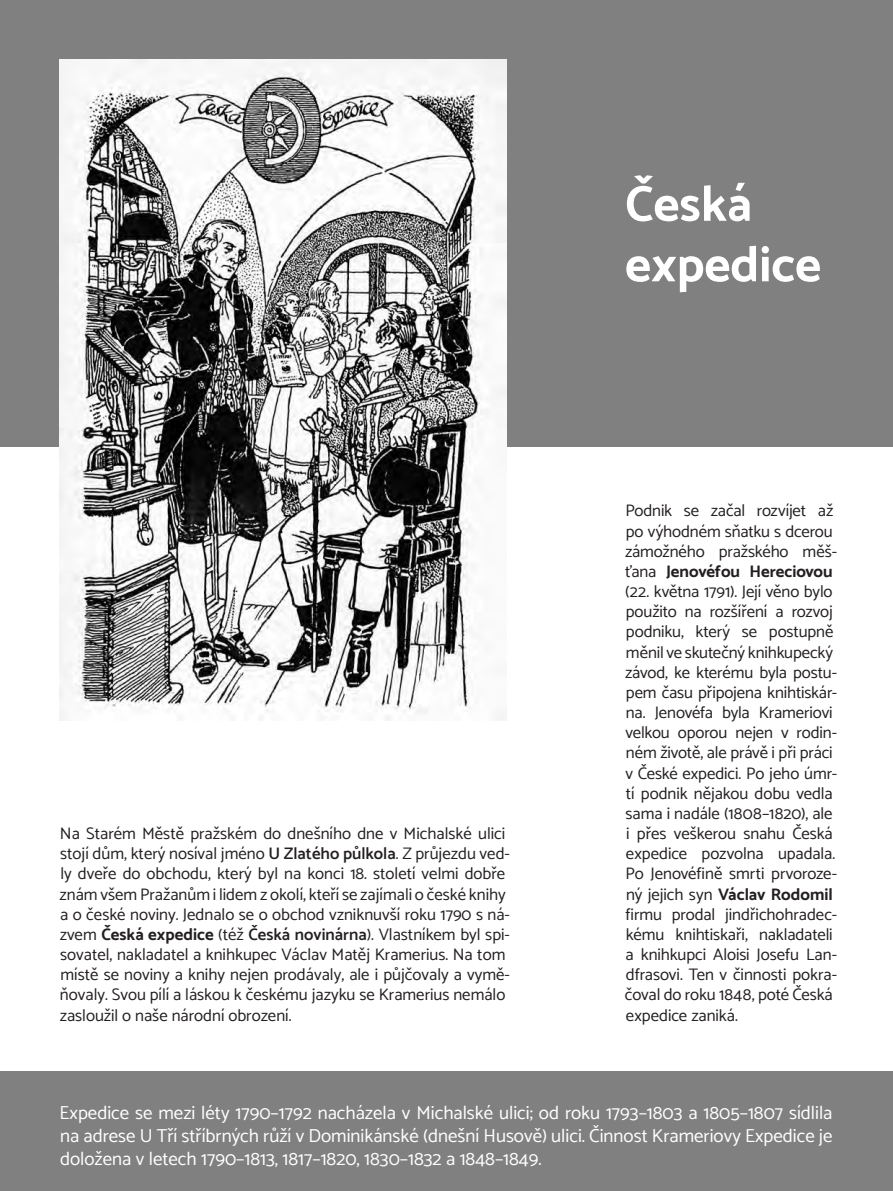
<style>
.page{position:relative;width:893px;height:1191px;background:#fff}
.page>*{position:absolute;margin:0;border:0;box-sizing:border-box;transform-origin:0 0}
.t1{font:700 50.4px/60.4px "Catamaran";color:#fff}
.t2{font:18.9px/22.6px "Catamaran";color:#fff;text-align:justify}
.t3{font:16.8px/20.1px "Catamaran";color:#231f20}
.s1{font-weight:600}
.s2{font-weight:700}
</style>
<div class="page">
<div style="left:0;top:0;width:893px;height:446px;background:#808080"></div>
<div style="left:0;top:1072px;width:893px;height:119px;background:#808080"></div>
<img style="left:60px;top:60px;width:446px;height:661px">
<p class="t3" style="left:60px;top:823px;width:452px">Na Starém Městě pražském do dnešního dne v Michalské ulici stojí dům, který nosíval jméno <span class="s1">U Zlatého půlkola</span>. Z průjezdu ved&shy;ly dveře do obchodu, který byl na konci 18. století velmi dobře znám všem Pražanům i lidem z okolí, kteří se zajímali o české knihy a o české noviny. Jednalo se o obchod vzniknuvší roku 1790 s ná&shy;zvem <span class="s2">Česká expedice</span> (též <span class="s1">Česká novinárna</span>). Vlastníkem byl spi&shy;sovatel, nakladatel a knihkupec Václav Matěj Kramerius. Na tom místě se noviny a knihy nejen prodávaly, ale i půjčovaly a vymě&shy;ňovaly. Svou pílí a láskou k českému jazyku se Kramerius nemálo zasloužil o naše národní obrození.</p>
<h1 class="t1" style="left:625px;top:172px;width:198px">Česká expedice</h1>
<p class="t3" style="left:625px;top:500px;width:214px">Podnik se začal rozvíjet až po výhodném sňatku s dcerou zámožného pražského měš&shy;ťana <span class="s2">Jenovéfou Hereciovou </span>(22. května 1791). Její věno bylo použito na rozšíření a rozvoj podniku, který se postupně měnil ve skutečný knihkupecký závod, ke kterému byla postu&shy;pem času připojena knihtiskár&shy;na. Jenovéfa byla Krameriovi velkou oporou nejen v rodin&shy;ném životě, ale právě i při práci v České expedici. Po jeho úmr&shy;tí podnik nějakou dobu vedla sama i nadále (1808–1820), ale i přes veškerou snahu Česká expedice pozvolna upadala.<br>Po Jenovéfině smrti prvoroze&shy;ný jejich syn <span class="s2">Václav Rodomil </span>firmu prodal jindřichohradec&shy;kému knihtiskaři, nakladateli a knihkupci Aloisi Josefu Lan&shy;dfrasovi. Ten v činnosti pokra&shy;čoval do roku 1848, poté Česká expedice zaniká.</p>
<p class="t2" style="left:60px;top:1101px;width:775px">Expedice se mezi léty 1790–1792 nacházela v Michalské ulici; od roku 1793–1803 a 1805–1807 sídlila na adrese U Tří stříbrných růží v Dominikánské (dnešní Husově) ulici. Činnost Krameriovy Expedice je doložena v letech 1790–1813, 1817–1820, 1830–1832 a 1848–1849.</p>
</div>
